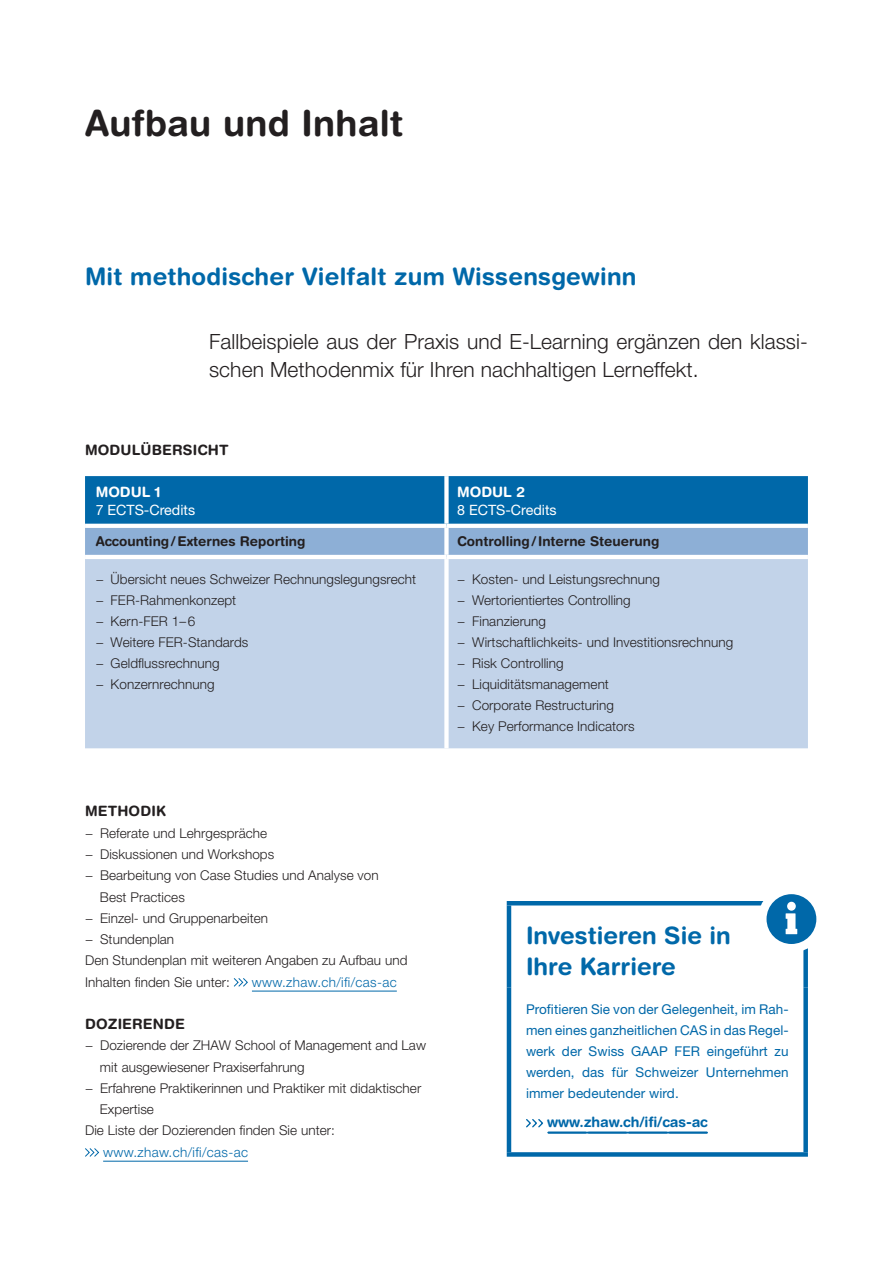
<style>
.page{position:relative;width:893px;height:1263px;background:#fff}
.page>*{position:absolute;margin:0;border:0;box-sizing:border-box;transform-origin:0 0}
.t1{font:700 36px "Helvetica Rounded LT Std";letter-spacing:.005em;color:#231f20}
.t2{font:700 24px/31.5px "Helvetica Rounded LT Std";letter-spacing:.01em;color:#0068a9}
.t3{font:300 21px/28.5px "Helvetica Neue LT Pro";letter-spacing:.005em;color:#231f20}
.t4{font:700 14.25px "Helvetica Rounded LT Std";letter-spacing:.01em;color:#231f20}
.t5{font:14.25px "Helvetica Neue LT Pro";color:#fff}
.t6{font:700 14.25px "Helvetica Rounded LT Std";letter-spacing:-.01em;color:#0068a9}
.t7{font:700 14.25px "Helvetica Rounded LT Std";color:#fff}
.t8{font:300 13.5px/21px "Helvetica Neue LT Pro";letter-spacing:.005em;color:#231f20}
.t9{font:13.5px/21px "Helvetica Neue LT Pro";letter-spacing:.005em;color:#0068a9;text-align:justify}
.t10{font:700 13.5px "Helvetica Rounded LT Std";color:#231f20}
.t11{font:300 13.5px "Helvetica Neue LT Pro";letter-spacing:.025em;color:#0068a9}
</style>
<div class="page">
<hr style="left:507px;top:901px;width:301px;height:4px;background:#0068a9">
<hr style="left:507px;top:905px;width:4px;height:82px;background:#0068a9">
<div style="left:803px;top:905px;width:5px;height:82px;background:#0068a9"></div>
<hr style="left:507px;top:987px;width:4px;height:165px;background:#0068a9">
<div style="left:803px;top:987px;width:5px;height:165px;background:#0068a9"></div>
<div style="left:507px;top:1152px;width:301px;height:5px;background:#0068a9"></div>
<svg style="left:526px;top:1119px;width:181px;height:14px"></svg>
<hr style="left:252px;top:991px;width:145px;height:1px;background:#0068a9">
<hr style="left:103px;top:1161px;width:145px;height:1px;background:#0068a9">
<svg style="left:233px;top:978px;width:15px;height:9px"></svg>
<svg style="left:85px;top:1148px;width:14px;height:9px"></svg>
<svg style="left:85px;top:476px;width:723px;height:79px;background:#3482b9"></svg>
<div style="left:85px;top:559px;width:723px;height:189px;background:#c2d3e9"></div>
<div style="left:444px;top:476px;width:5px;height:48px;background:#fff"></div>
<hr style="left:85px;top:524px;width:361px;height:4px;background:#fff">
<hr style="left:446px;top:524px;width:362px;height:4px;background:#fff">
<div style="left:444px;top:528px;width:5px;height:27px;background:#fff"></div>
<div style="left:444px;top:559px;width:5px;height:189px;background:#fff"></div>
<div style="left:758px;top:885px;width:67px;height:67px;background:#fff;border-radius:50%"></div>
<div style="left:766px;top:894px;width:50px;height:50px;background:#0068a9;border-radius:50%"></div>
<div style="left:787px;top:902px;width:9px;height:9px;background:#fff;border-radius:50%"></div>
<svg style="left:786px;top:913px;width:11px;height:21px"></svg>
<h1 class="t1" style="left:85px;top:101px;width:320px">Aufbau und Inhalt</h1>
<h2 class="t2" style="left:85px;top:260px;width:553px">Mit methodischer Vielfalt zum Wissensgewinn</h2>
<h3 class="t3" style="left:209px;top:327px;width:600px">Fallbeispiele aus der Praxis und E-Learning ergänzen den klassi&shy;schen Methodenmix für Ihren nachhaltigen Lerneffekt.</h3>
<p class="t4" style="left:85px;top:441px;width:145px">MODULÜBERSICHT</p>
<p class="t7" style="left:96px;top:483px;width:67px">MODUL 1</p>
<p class="t5" style="left:96px;top:501px;width:101px">7 ECTS-Credits</p>
<p class="t7" style="left:457px;top:483px;width:69px">MODUL 2</p>
<p class="t5" style="left:457px;top:501px;width:101px">8 ECTS-Credits</p>
<p class="t10" style="left:96px;top:533px;width:211px">Accounting/Externes Reporting</p>
<p class="t10" style="left:457px;top:533px;width:204px">Controlling/Interne Steuerung</p>
<p class="t8" style="left:96px;top:568px;width:322px">− Übersicht neues Schweizer Rechnungslegungsrecht − FER-Rahmenkonzept<br>− Kern-FER 1–6<br>− Weitere FER-Standards<br>− Geldflussrechnung<br>− Konzernrechnung</p>
<p class="t8" style="left:457px;top:568px;width:278px">− Kosten- und Leistungsrechnung<br>− Wertorientiertes Controlling<br>− Finanzierung<br>− Wirtschaftlichkeits- und Investitionsrechnung − Risk Controlling<br>− Liquiditätsmanagement<br>− Corporate Restructuring<br>− Key Performance Indicators</p>
<p class="t4" style="left:85px;top:803px;width:82px">METHODIK</p>
<p class="t8" style="left:85px;top:822px;width:184px">− Referate und Lehrgespräche</p>
<p class="t8" style="left:85px;top:843px;width:191px">− Diskussionen und Workshops</p>
<p class="t8" style="left:85px;top:865px;width:295px">− Bearbeitung von Case Studies und Analyse von</p>
<p class="t8" style="left:100px;top:886px;width:86px">Best Practices</p>
<p class="t8" style="left:85px;top:907px;width:185px">− Einzel- und Gruppenarbeiten</p>
<p class="t8" style="left:85px;top:928px;width:91px">− Stundenplan</p>
<p class="t8" style="left:85px;top:950px;width:324px">Den Stundenplan mit weiteren Angaben zu Aufbau und</p>
<p class="t8" style="left:85px;top:971px;width:146px">Inhalten finden Sie unter:</p>
<p class="t11" style="left:252px;top:973px;width:146px">www.zhaw.ch/ifi/cas-ac</p>
<p class="t4" style="left:85px;top:1015px;width:101px">DOZIERENDE</p>
<p class="t8" style="left:85px;top:1035px;width:342px">− Dozierende der ZHAW School of Management and Law</p>
<p class="t8" style="left:100px;top:1056px;width:206px">mit ausgewiesener Praxiserfahrung</p>
<p class="t8" style="left:85px;top:1077px;width:338px">− Erfahrene Praktikerinnen und Praktiker mit didaktischer</p>
<p class="t8" style="left:100px;top:1098px;width:56px">Expertise</p>
<p class="t8" style="left:85px;top:1120px;width:251px">Die Liste der Dozierenden finden Sie unter:</p>
<p class="t11" style="left:103px;top:1143px;width:146px">www.zhaw.ch/ifi/cas-ac</p>
<h2 class="t2" style="left:526px;top:919px;width:206px">Investieren Sie in<br>Ihre Karriere</h2>
<p class="t9" style="left:526px;top:998px;width:264px">Profitieren Sie von der Gelegenheit, im Rah&shy;men eines ganzheitlichen CAS in das Regel&shy;werk der Swiss GAAP FER eingeführt zu werden, das für Schweizer Unternehmen immer bedeutender wird.</p>
<p class="t6" style="left:547px;top:1114px;width:162px">www.zhaw.ch/ifi/cas-ac</p>
</div>
